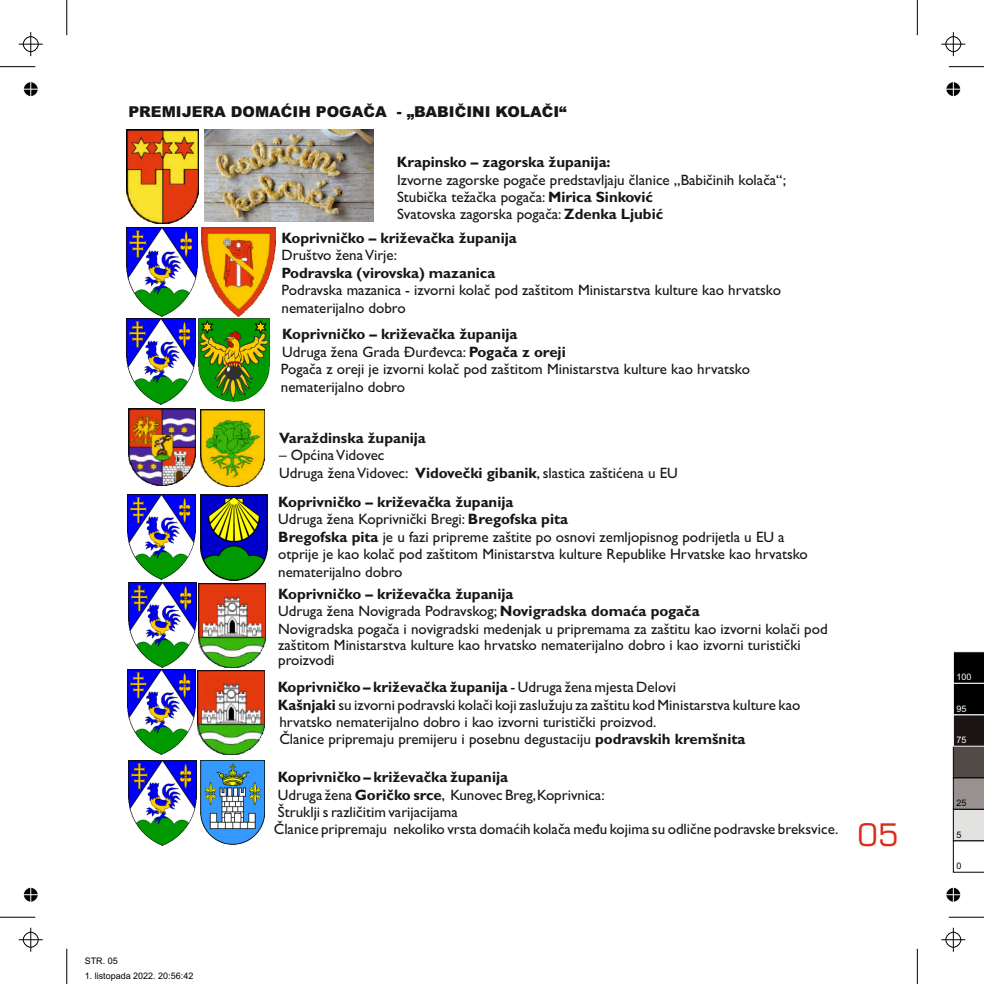
<style>
.page{position:relative;width:984px;height:984px;background:#fff}
.page>*{position:absolute;margin:0;border:0;box-sizing:border-box;transform-origin:0 0}
.t1{font:15px/17.4px "Gill Sans";color:#151616}
.t2{font:700 15px "Gill Sans";color:#151616}
.t3{font:900 15px "Arial";color:#151616}
.t4{font:9px "Arial";color:#000}
.t5{font:9px "Arial";color:#fff}
.s1{font-weight:700}
.s2{font-family:"Square 721 BT";font-size:31.2px;color:#dd2b1c}
</style>
<div class="page">
<img style="left:126px;top:129px;width:73px;height:94px">
<img style="left:205px;top:130px;width:168px;height:91px">
<img style="left:201px;top:228px;width:75px;height:89px">
<img style="left:127px;top:228px;width:71px;height:88px">
<img style="left:126px;top:319px;width:69px;height:85px">
<img style="left:127px;top:494px;width:68px;height:85px">
<img style="left:128px;top:583px;width:68px;height:85px">
<img style="left:127px;top:670px;width:68px;height:85px">
<img style="left:128px;top:761px;width:68px;height:85px">
<img style="left:199px;top:319px;width:71px;height:82px">
<img style="left:128px;top:409px;width:67px;height:77px">
<img style="left:200px;top:409px;width:64px;height:77px">
<img style="left:201px;top:495px;width:67px;height:86px">
<img style="left:198px;top:583px;width:68px;height:84px">
<img style="left:197px;top:671px;width:68px;height:84px">
<img style="left:200px;top:761px;width:65px;height:83px">
<hr style="left:0;top:917px;width:35px;height:1px;background:#000">
<hr style="left:67px;top:949px;width:1px;height:35px;background:#000">
<hr style="left:0;top:66px;width:35px;height:1px;background:#000">
<hr style="left:67px;top:0;width:1px;height:35px;background:#000">
<hr style="left:949px;top:66px;width:35px;height:1px;background:#000">
<hr style="left:917px;top:0;width:1px;height:35px;background:#000">
<hr style="left:949px;top:917px;width:35px;height:1px;background:#000">
<hr style="left:917px;top:949px;width:1px;height:35px;background:#000">
<svg style="left:19px;top:928px;width:24px;height:24px"></svg>
<svg style="left:19px;top:32px;width:24px;height:24px"></svg>
<svg style="left:941px;top:32px;width:24px;height:24px"></svg>
<svg style="left:941px;top:928px;width:24px;height:24px"></svg>
<svg style="left:23px;top:887px;width:16px;height:16px"></svg>
<svg style="left:23px;top:81px;width:16px;height:16px"></svg>
<svg style="left:946px;top:81px;width:15px;height:16px"></svg>
<svg style="left:946px;top:887px;width:15px;height:16px"></svg>
<svg style="left:953px;top:651px;width:31px;height:221px;background:#6b6867"></svg>
<p class="t3" style="left:128px;top:107px;width:440px">PREMIJERA DOMAĆIH POGAČA - „BABIČINI KOLAČI“</p>
<p class="t2" style="left:397px;top:157px;width:216px">Krapinsko – zagorska županija:</p>
<p class="t1" style="left:397px;top:172px;width:391px">Izvorne zagorske pogače predstavljaju članice „Babičinih kolača“;<br>Stubička težačka pogača: <span class="s1">Mirica Sinković<br></span>Svatovska zagorska pogača: <span class="s1">Zdenka Ljubić</span></p>
<p class="t2" style="left:282px;top:233px;width:237px">Koprivničko – križevačka županija</p>
<p class="t1" style="left:282px;top:248px;width:117px">Društvo žena Virje:</p>
<p class="t2" style="left:282px;top:267px;width:215px">Podravska (virovska) mazanica</p>
<p class="t1" style="left:282px;top:283px;width:501px">Podravska mazanica - izvorni kolač pod zaštitom Ministarstva kulture kao hrvatsko nematerijalno dobro</p>
<p class="t1" style="left:281px;top:327px;width:471px"><span class="s1">Koprivničko – križevačka županija<br></span>Udruga žena Grada Đurđevca: <span class="s1">Pogača z oreji<br></span>Pogača z oreji je izvorni kolač pod zaštitom Ministarstva kulture kao hrvatsko nematerijalno dobro</p>
<p class="t2" style="left:279px;top:433px;width:148px">Varaždinska županija</p>
<p class="t1" style="left:279px;top:448px;width:400px">– Općina Vidovec<br>Udruga žena Vidovec: <span class="s1">Vidovečki gibanik</span>, slastica zaštićena u EU</p>
<p class="t1" style="left:278px;top:495px;width:531px"><span class="s1">Koprivničko – križevačka županija<br></span>Udruga žena Koprivnički Bregi: <span class="s1">Bregofska pita<br>Bregofska pita</span> je u fazi pripreme zaštite po osnovi zemljopisnog podrijetla u EU a otprije je kao kolač pod zaštitom Ministarstva kulture Republike Hrvatske kao hrvatsko nematerijalno dobro</p>
<p class="t1" style="left:278px;top:587px;width:551px"><span class="s1">Koprivničko – križevačka županija<br></span>Udruga žena Novigrada Podravskog; <span class="s1">Novigradska domaća pogača<br></span>Novigradska pogača i novigradski medenjak u pripremama za zaštitu kao izvorni kolači pod</p>
<p class="t1" style="left:278px;top:638px;width:524px;line-height:15.6px">zaštitom Ministarstva kulture kao hrvatsko nematerijalno dobro i kao izvorni turistički proizvodi</p>
<p class="t4" style="left:85px;top:957px;width:35px">STR. 05</p>
<p class="t4" style="left:85px;top:972px;width:110px">1. listopada 2022. 20:56:42</p>
<p class="t1" style="left:278px;top:680px;width:524px"><span class="s1">Koprivničko – križevačka županija</span> - Udruga žena mjesta Delovi<br><span class="s1">Kašnjaki</span> su izvorni podravski kolači koji zaslužuju za zaštitu kod Ministarstva kulture kao hrvatsko nematerijalno dobro i kao izvorni turistički proizvod.<br>Članice pripremaju premijeru i posebnu degustaciju <span class="s1">podravskih kremšnita</span></p>
<p class="t1" style="left:274px;top:770px;width:627px"><span class="s1">Koprivničko – križevačka županija<br></span>Udruga žena <span class="s1">Goričko srce</span>, Kunovec Breg,Koprivnica:<br>Štruklji s različitim varijacijama<br>Članice pripremaju nekoliko vrsta domaćih kolača među kojima su odlične podravske breksvice. <span class="s2">05</span></p>
<p class="t5" style="left:956px;top:674px;width:17px">100</p>
<p class="t5" style="left:956px;top:705px;width:12px">95</p>
<p class="t5" style="left:956px;top:737px;width:12px">75</p>
<p class="t4" style="left:956px;top:800px;width:12px">25</p>
<p class="t4" style="left:956px;top:831px;width:7px">5</p>
<p class="t4" style="left:956px;top:863px;width:7px">0</p>
</div>
